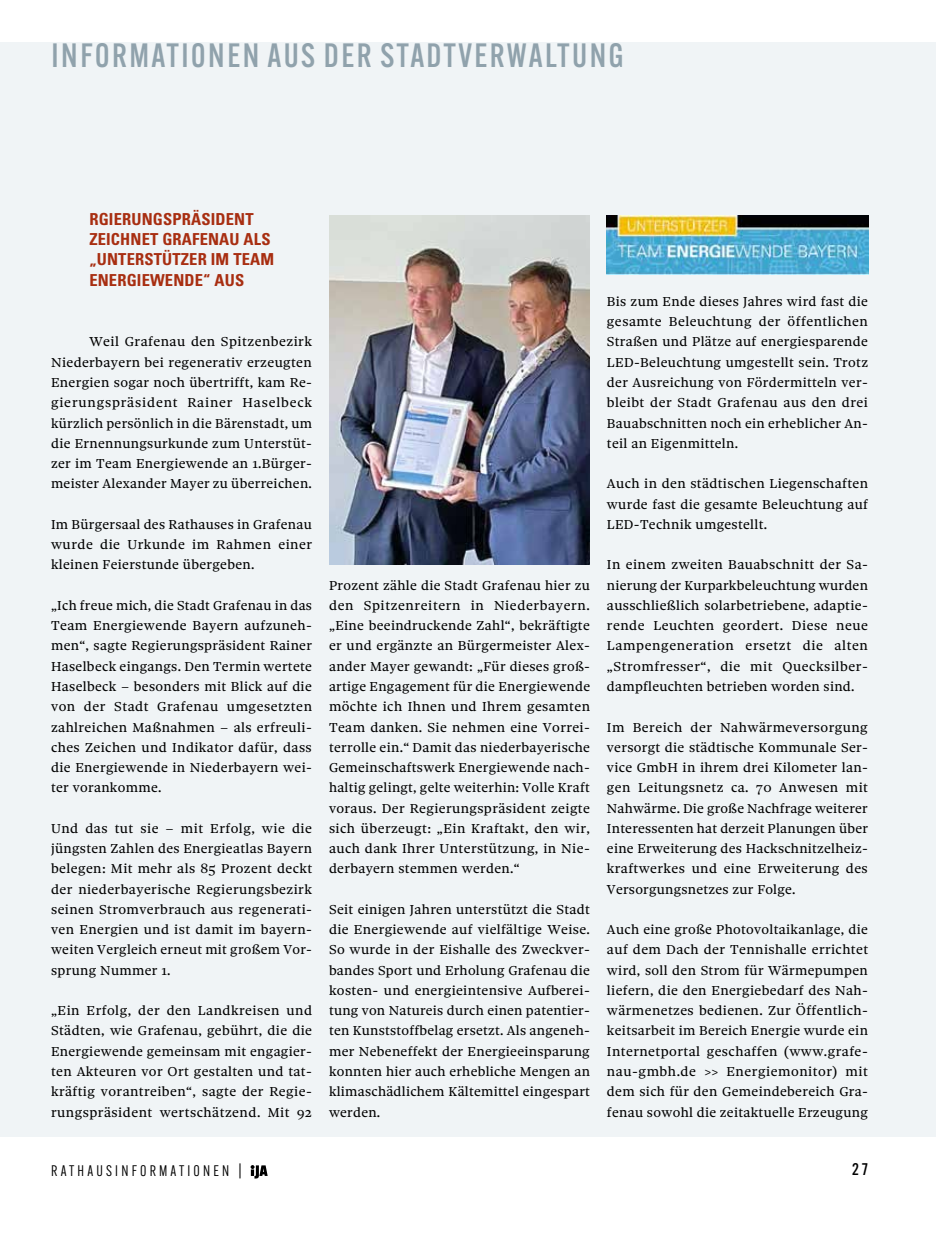
<style>
.page{position:relative;width:936px;height:1234px;background:#fff}
.page>*{position:absolute;margin:0;border:0;box-sizing:border-box;transform-origin:0 0}
.t1{font:500 33px "Alternate Gothic ATF";letter-spacing:.07em;color:#90a2ac}
.t2{font:700 condensed 16.5px/20.2px "Univers LT Pro";letter-spacing:.01em;color:#a82e11}
.t3{font:500 16.5px "Alternate Gothic ATF";color:#000}
.t4{font:15px "Alternate Gothic ATF";letter-spacing:.21em;color:#000}
.t5{font:13.8px/20.2px "Sole Serif Text";letter-spacing:.025em;color:#000;text-align:justify}
</style>
<div class="page">
<div style="left:0;top:43px;width:935px;height:1093px;background:#f0f4f6"></div>
<svg style="left:250px;top:1165px;width:17px;height:13px"></svg>
<img style="left:329px;top:216px;width:261px;height:348px">
<img style="left:606px;top:216px;width:262px;height:58px">
<h1 class="t1" style="left:51px;top:35px;width:574px">INFORMATIONEN AUS DER STADTVERWALTUNG</h1>
<p class="t2" style="left:89px;top:208px;width:186px">RGIERUNGSPRÄSIDENT<br>ZEICHNET GRAFENAU ALS „UNTERSTÜTZER IM TEAM<br>ENERGIEWENDE“ AUS</p>
<p class="t5" style="left:51px;top:332px;width:262px;text-indent:38px">Weil Grafenau den Spitzenbezirk Niederbayern bei regenerativ erzeugten Energien sogar noch übertrifft, kam Re&shy;gierungspräsident Rainer Haselbeck kürzlich persönlich in die Bärenstadt, um die Ernennungsurkunde zum Unterstüt&shy;zer im Team Energiewende an 1.Bürger&shy;meister Alexander Mayer zu überreichen.</p>
<p class="t5" style="left:51px;top:514px;width:262px">Im Bürgersaal des Rathauses in Grafenau wurde die Urkunde im Rahmen einer kleinen Feierstunde übergeben.</p>
<p class="t5" style="left:51px;top:595px;width:262px">„Ich freue mich, die Stadt Grafenau in das Team Energiewende Bayern aufzuneh&shy;men“, sagte Regierungspräsident Rainer Haselbeck eingangs. Den Termin wertete Haselbeck – besonders mit Blick auf die von der Stadt Grafenau umgesetzten zahlreichen Maßnahmen – als erfreuli&shy;ches Zeichen und Indikator dafür, dass die Energiewende in Niederbayern wei&shy;ter vorankomme.</p>
<p class="t5" style="left:51px;top:818px;width:262px">Und das tut sie – mit Erfolg, wie die jüngsten Zahlen des Energieatlas Bayern belegen: Mit mehr als 85 Prozent deckt der niederbayerische Regierungsbezirk seinen Stromverbrauch aus regenerati&shy;ven Energien und ist damit im bayern&shy;weiten Vergleich erneut mit großem Vor&shy;sprung Nummer 1.</p>
<p class="t5" style="left:51px;top:1000px;width:262px">„Ein Erfolg, der den Landkreisen und Städten, wie Grafenau, gebührt, die die Energiewende gemeinsam mit engagier&shy;ten Akteuren vor Ort gestalten und tat&shy;kräftig vorantreiben“, sagte der Regie&shy;rungspräsident wertschätzend. Mit 92</p>
<p class="t5" style="left:329px;top:575px;width:262px">Prozent zähle die Stadt Grafenau hier zu den Spitzenreitern in Niederbayern. „Eine beeindruckende Zahl“, bekräftigte er und ergänzte an Bürgermeister Alex&shy;ander Mayer gewandt: „Für dieses groß&shy;artige Engagement für die Energiewende möchte ich Ihnen und Ihrem gesamten Team danken. Sie nehmen eine Vorrei&shy;terrolle ein.“ Damit das niederbayerische Gemeinschaftswerk Energiewende nach&shy;haltig gelingt, gelte weiterhin: Volle Kraft voraus. Der Regierungspräsident zeigte sich überzeugt: „Ein Kraftakt, den wir, auch dank Ihrer Unterstützung, in Nie&shy;derbayern stemmen werden.“</p>
<p class="t5" style="left:329px;top:899px;width:262px">Seit einigen Jahren unterstützt die Stadt die Energiewende auf vielfältige Weise.<br>So wurde in der Eishalle des Zweckver&shy;bandes Sport und Erholung Grafenau die kosten- und energieintensive Aufberei&shy;tung von Natureis durch einen patentier&shy;ten Kunststoffbelag ersetzt. Als angeneh&shy;mer Nebeneffekt der Energieeinsparung konnten hier auch erhebliche Mengen an klimaschädlichem Kältemittel eingespart werden.</p>
<p class="t5" style="left:607px;top:291px;width:262px">Bis zum Ende dieses Jahres wird fast die gesamte Beleuchtung der öffentlichen Straßen und Plätze auf energiesparende LED-Beleuchtung umgestellt sein. Trotz der Ausreichung von Fördermitteln ver&shy;bleibt der Stadt Grafenau aus den drei Bauabschnitten noch ein erheblicher An&shy;teil an Eigenmitteln.</p>
<p class="t5" style="left:607px;top:473px;width:262px">Auch in den städtischen Liegenschaften wurde fast die gesamte Beleuchtung auf LED-Technik umgestellt.</p>
<p class="t5" style="left:607px;top:554px;width:262px">In einem zweiten Bauabschnitt der Sa&shy;nierung der Kurparkbeleuchtung wurden ausschließlich solarbetriebene, adaptie&shy;rende Leuchten geordert. Diese neue Lampengeneration ersetzt die alten „Stromfresser“, die mit Quecksilber&shy;dampfleuchten betrieben worden sind.</p>
<p class="t5" style="left:607px;top:716px;width:262px">Im Bereich der Nahwärmeversorgung versorgt die städtische Kommunale Ser&shy;vice GmbH in ihrem drei Kilometer lan&shy;gen Leitungsnetz ca. 70 Anwesen mit Nahwärme. Die große Nachfrage weiterer Interessenten hat derzeit Planungen über eine Erweiterung des Hackschnitzelheiz&shy;kraftwerkes und eine Erweiterung des Versorgungsnetzes zur Folge.</p>
<p class="t5" style="left:607px;top:919px;width:262px">Auch eine große Photovoltaikanlage, die auf dem Dach der Tennishalle errichtet wird, soll den Strom für Wärmepumpen liefern, die den Energiebedarf des Nah&shy;wärmenetzes bedienen. Zur Öffentlich&shy;keitsarbeit im Bereich Energie wurde ein Internetportal geschaffen (www.grafe&shy;nau-gmbh.de &gt;&gt; Energiemonitor) mit dem sich für den Gemeindebereich Gra&shy;fenau sowohl die zeitaktuelle Erzeugung</p>
<p class="t4" style="left:51px;top:1161px;width:193px">RATHAUSINFORMATIONEN |</p>
<p class="t3" style="left:852px;top:1158px;width:17px">27</p>
</div>
